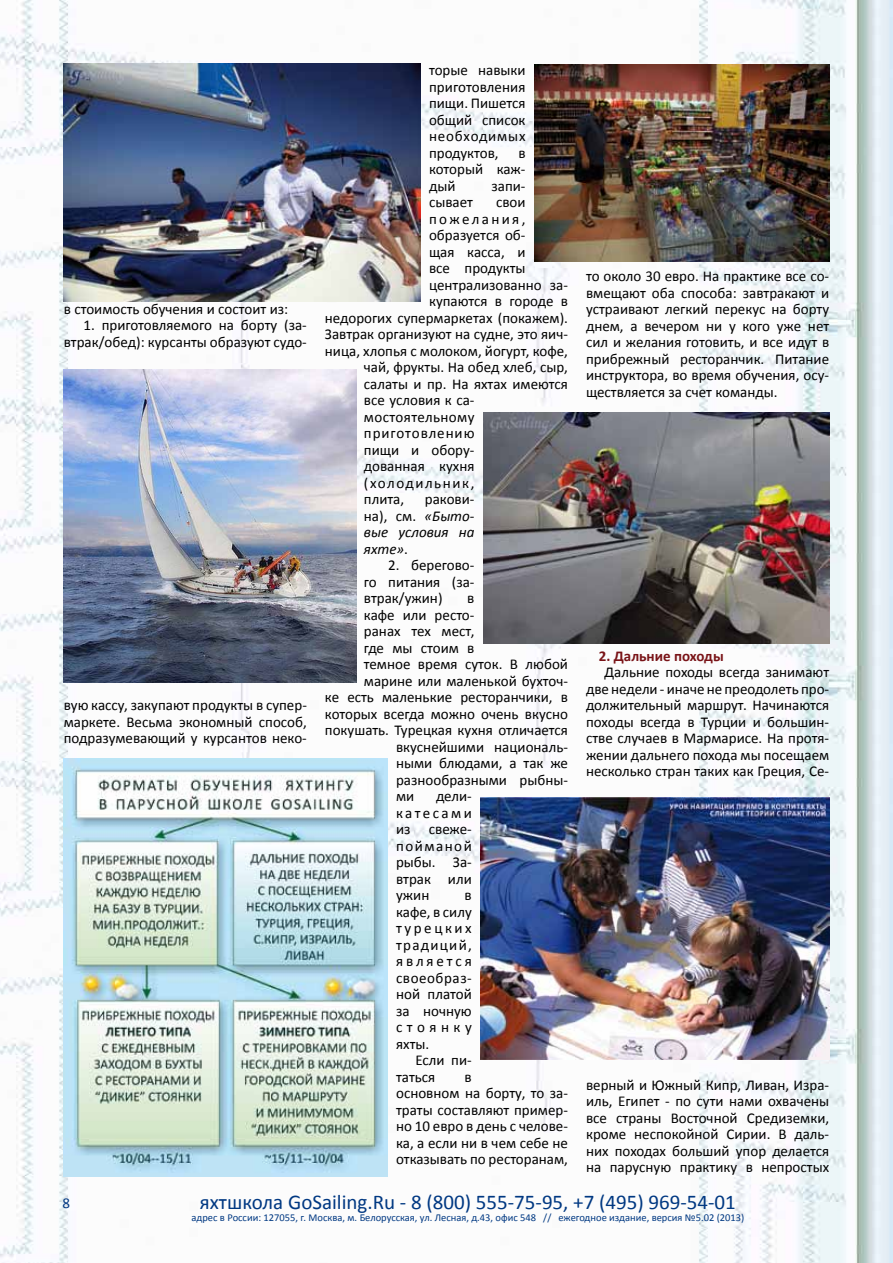
<style>
.page{position:relative;width:893px;height:1263px;background:#fff}
.page>*{position:absolute;margin:0;border:0;box-sizing:border-box;transform-origin:0 0}
.t1{font:21px "Calibri";color:#003882}
.t2{font:15px/16.5px "Calibri";color:#000;text-align:justify}
.t3{font:italic 15px/16.5px "Calibri";color:#000;text-align:justify}
.t4{font:700 15px "Calibri";color:#791317}
.t5{font:15px "Calibri";letter-spacing:.025em;color:#000}
.t6{font:15px "Calibri";letter-spacing:.06em;color:#000}
.t7{font:15px "Calibri";letter-spacing:.105em;color:#000}
.t8{font:15px "Calibri";letter-spacing:.16em;color:#000}
.t9{font:15px "Calibri";color:#003882}
.t10{font:10.5px "Calibri";color:#003882}
.s1{font-style:normal}
</style>
<div class="page">
<img style="left:0;top:0;width:893px;height:1263px">
<img style="left:534px;top:65px;width:295px;height:196px">
<img style="left:483px;top:412px;width:346px;height:231px">
<img style="left:480px;top:797px;width:349px;height:262px">
<img style="left:64px;top:369px;width:293px;height:313px">
<img style="left:64px;top:758px;width:324px;height:418px">
<img style="left:64px;top:64px;width:357px;height:238px">
<p class="t2" style="left:64px;top:300px;width:226px">в стоимость обучения и состоит из:</p>
<p class="t2" style="left:64px;top:316px;width:245px;text-align:right">1. приготовляемого на борту (за&shy;втрак/обед): курсанты образуют судо-</p>
<p class="t2" style="left:64px;top:696px;width:245px">вую кассу, закупают продукты в супер&shy;маркете. Весьма экономный способ, подразумевающий у курсантов неко-</p>
<p class="t2" style="left:429px;top:61px;width:98px">торые навыки приготовления пищи. Пишется общий список необходимых продуктов,</p>
<p class="t2" style="left:429px;top:144px;width:98px;text-indent:89px">в который каж&shy;дый</p>
<p class="t2" style="left:491px;top:177px;width:36px">запи-</p>
<p class="t2" style="left:429px;top:193px;width:45px">сывает</p>
<p class="t2" style="left:496px;top:193px;width:31px">свои</p>
<p class="t8" style="left:429px;top:209px;width:98px">пожелания,</p>
<p class="t2" style="left:429px;top:226px;width:98px">образуется об-</p>
<p class="t2" style="left:429px;top:243px;width:98px">щая касса, и</p>
<p class="t2" style="left:429px;top:259px;width:98px">все продукты</p>
<p class="t2" style="left:429px;top:276px;width:140px">централизованно за-</p>
<p class="t2" style="left:429px;top:292px;width:140px">купаются в городе в</p>
<p class="t2" style="left:325px;top:309px;width:245px">недорогих супермаркетах (покажем).</p>
<p class="t2" style="left:325px;top:325px;width:245px">Завтрак организуют на судне, это яич-</p>
<p class="t2" style="left:325px;top:342px;width:245px">ница, хлопья с молоком, йогурт, кофе,</p>
<p class="t2" style="left:364px;top:358px;width:206px">чай, фрукты. На обед хлеб, сыр,</p>
<p class="t2" style="left:364px;top:375px;width:206px">салаты и пр. На яхтах имеются</p>
<p class="t2" style="left:364px;top:391px;width:112px">все условия к са-</p>
<p class="t5" style="left:364px;top:407px;width:112px">мостоятельному</p>
<p class="t6" style="left:364px;top:424px;width:112px">приготовлению</p>
<p class="t2" style="left:364px;top:441px;width:112px">пищи и обору-</p>
<p class="t2" style="left:364px;top:457px;width:112px">дованная кухня</p>
<p class="t7" style="left:364px;top:473px;width:112px">(холодильник,</p>
<p class="t2" style="left:364px;top:490px;width:42px">плита,</p>
<p class="t3" style="left:364px;top:490px;width:112px;text-indent:61px"><span class="s1">ракови&shy;на), см.</span> «Быто&shy;вые условия на яхте»<span class="s1">.</span></p>
<p class="t2" style="left:364px;top:556px;width:112px;text-indent:24px">2. берегово&shy;го питания (за&shy;втрак/ужин)</p>
<p class="t2" style="left:467px;top:589px;width:9px">в</p>
<p class="t2" style="left:364px;top:606px;width:112px">кафе или ресто-</p>
<p class="t2" style="left:364px;top:622px;width:112px">ранах тех мест,</p>
<p class="t2" style="left:364px;top:639px;width:112px">где мы стоим в</p>
<p class="t2" style="left:364px;top:655px;width:206px">темное время суток. В любой</p>
<p class="t2" style="left:364px;top:672px;width:206px">марине или маленькой бухточ-</p>
<p class="t2" style="left:325px;top:688px;width:245px">ке есть маленькие ресторанчики, в</p>
<p class="t2" style="left:325px;top:705px;width:245px">которых всегда можно очень вкусно</p>
<p class="t2" style="left:325px;top:721px;width:245px">покушать. Турецкая кухня отличается</p>
<p class="t2" style="left:396px;top:738px;width:173px">вкуснейшими националь-</p>
<p class="t2" style="left:396px;top:754px;width:173px">ными блюдами, а так же</p>
<p class="t2" style="left:396px;top:771px;width:173px">разнообразными рыбны-</p>
<p class="t2" style="left:396px;top:787px;width:20px">ми</p>
<p class="t2" style="left:396px;top:787px;width:77px;text-indent:40px">дели&shy;катесами из свеже&shy;пойманой рыбы. За&shy;втрак или ужин</p>
<p class="t2" style="left:396px;top:886px;width:77px;text-indent:69px">в кафе, в силу турецких традиций, является своеобраз&shy;ной платой за ночную стоянку яхты.</p>
<p class="t2" style="left:396px;top:1051px;width:77px;text-indent:19px">Если пи&shy;таться</p>
<p class="t2" style="left:396px;top:1068px;width:173px;text-align:left;text-indent:69px">в<br>основном на борту, то за&shy;траты составляют пример&shy;но 10 евро в день с челове&shy;ка, а если ни в чем себе не отказывать по ресторанам,</p>
<p class="t2" style="left:586px;top:267px;width:245px">то около 30 евро. На практике все со&shy;вмещают оба способа: завтракают и устраивают легкий перекус на борту днем, а вечером ни у кого уже нет сил и желания готовить, и все идут в прибрежный ресторанчик. Питание инструктора, во время обучения, осу&shy;ществляется за счет команды.</p>
<p class="t4" style="left:599px;top:646px;width:126px">2. Дальние походы</p>
<p class="t2" style="left:586px;top:663px;width:245px;text-indent:19px">Дальние походы всегда занимают две недели - иначе не преодолеть про&shy;должительный маршрут. Начинаются походы всегда в Турции и большин&shy;стве случаев в Мармарисе. На протя&shy;жении дальнего похода мы посещаем несколько стран таких как Греция, Се-</p>
<p class="t2" style="left:586px;top:1076px;width:245px">верный и Южный Кипр, Ливан, Изра&shy;иль, Египет - по сути нами охвачены все страны Восточной Средиземки, кроме неспокойной Сирии. В даль&shy;них походах больший упор делается на парусную практику в непростых</p>
<p class="t9" style="left:62px;top:1194px;width:9px">8</p>
<h1 class="t1" style="left:200px;top:1188px;width:537px">яхтшкола GoSailing.Ru - 8 (800) 555-75-95, +7 (495) 969-54-01</h1>
<p class="t10" style="left:192px;top:1211px;width:554px">адрес в России: 127055, г. Москва, м. Белорусская, ул. Лесная, д.43, офис 548 // ежегодное издание, версия №5.02 (2013)</p>
</div>
